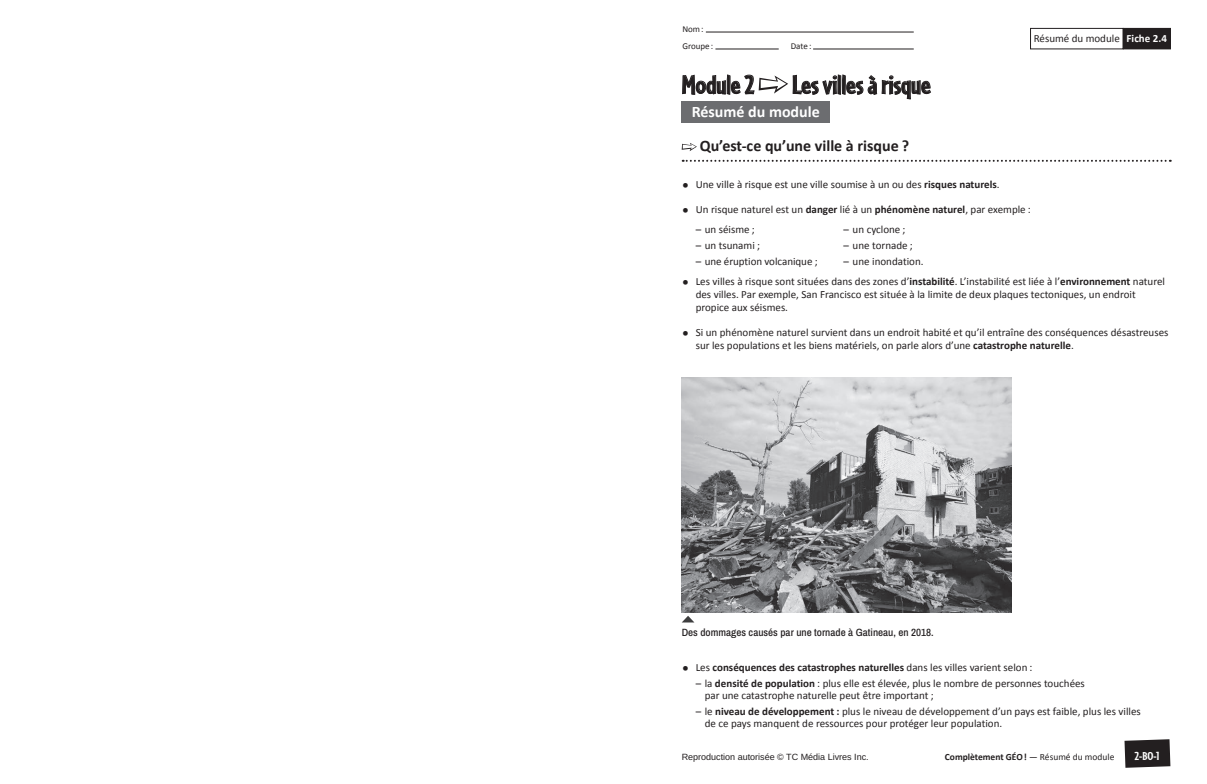
<style>
.page{position:relative;width:1207px;height:784px;background:#fff}
.page>*{position:absolute;margin:0;border:0;box-sizing:border-box;transform-origin:0 0}
.t1{font:700 27px "Cafeteria";color:#231f20}
.t2{font:700 16px "Calibri";color:#231f20}
.t3{font:700 16px "Calibri";color:#fff}
.t4{font:700 12px "Cafeteria";color:#fff;scale:1.1 1}
.t5{font:11px/13px "Calibri";color:#231f20}
.t6{font:700 11px "Calibri";color:#231f20}
.t7{font:700 11px "Calibri";color:#fff}
.t8{font:500 10.5px "Archivo Narrow";color:#231f20;scale:1.05 1}
.t9{font:700 9.5px "Calibri";color:#231f20}
.t10{font:9px "Arimo";color:#231f20}
.t11{font:9px/17px "Calibri";color:#231f20}
.s1{font-size:15px}
.s2{font-weight:700}
.s3{font-weight:400;font-size:15px}
.s4{font-weight:400}
</style>
<div class="page">
<img style="left:682px;top:377px;width:329px;height:235px">
<svg style="left:1124px;top:739px;width:46px;height:28px"></svg>
<div style="left:1030px;top:28px;width:93px;height:21px;border:1px solid #231f20"></div>
<hr style="left:706px;top:32px;width:208px;height:1px;background:#231f20">
<hr style="left:715px;top:49px;width:64px;height:1px;background:#231f20">
<hr style="left:813px;top:49px;width:101px;height:1px;background:#231f20">
<div style="left:1123px;top:28px;width:47px;height:21px;background:#231f20"></div>
<svg style="left:683px;top:160px;width:488px;height:2px"></svg>
<svg style="left:682px;top:143px;width:15px;height:8px"></svg>
<svg style="left:758px;top:75px;width:30px;height:19px"></svg>
<div style="left:682px;top:102px;width:148px;height:21px;background:#6c6d70"></div>
<svg style="left:682px;top:616px;width:12px;height:6px"></svg>
<p class="t11" style="left:682px;top:21px;width:32px">Nom :<br>Groupe :</p>
<p class="t11" style="left:791px;top:37px;width:22px">Date :</p>
<h1 class="t1" style="left:682px;top:68px;width:74px">Module 2</h1>
<h1 class="t1" style="left:792px;top:68px;width:140px">Les villes à risque</h1>
<h2 class="t3" style="left:692px;top:100px;width:130px">Résumé du module</h2>
<p class="t5" style="left:1034px;top:31px;width:88px">Résumé du module</p>
<p class="t7" style="left:1126px;top:30px;width:42px">Fiche 2.4</p>
<h2 class="t2" style="left:700px;top:134px;width:211px">Qu’est-ce qu’une ville à risque ?</h2>
<p class="t5" style="left:682px;top:177px;width:319px"><span class="s1">•</span> Une ville à risque est une ville soumise à un ou des <span class="s2">risques naturels</span>.</p>
<p class="t5" style="left:682px;top:202px;width:351px"><span class="s1">•</span> Un risque naturel est un <span class="s2">danger</span> lié à un <span class="s2">phénomène naturel</span>, par exemple :</p>
<p class="t5" style="left:696px;top:222px;width:61px">– un séisme ;</p>
<p class="t5" style="left:696px;top:238px;width:66px">– un tsunami ;</p>
<p class="t5" style="left:696px;top:254px;width:123px">– une éruption volcanique ;</p>
<p class="t5" style="left:843px;top:222px;width:63px">– un cyclone ;</p>
<p class="t5" style="left:843px;top:238px;width:71px">– une tornade ;</p>
<p class="t5" style="left:843px;top:254px;width:81px">– une inondation.</p>
<p class="t5" style="left:696px;top:275px;width:471px;text-indent:-14px"><span class="s1">•</span> Les villes à risque sont situées dans des zones d’<span class="s2">instabilité</span>. L’instabilité est liée à l’<span class="s2">environnement</span> naturel des villes. Par exemple, San Francisco est située à la limite de deux plaques tectoniques, un endroit propice aux séismes.</p>
<p class="t5" style="left:696px;top:326px;width:474px;text-indent:-14px"><span class="s1">•</span> Si un phénomène naturel survient dans un endroit habité et qu’il entraîne des conséquences désastreuses sur les populations et les biens matériels, on parle alors d’une <span class="s2">catastrophe naturelle</span>.</p>
<p class="t8" style="left:682px;top:624px;width:242px">Des dommages causés par une tornade à Gatineau, en 2018.</p>
<p class="t6" style="left:682px;top:659px;width:352px"><span class="s3">•</span> <span class="s4">Les</span> conséquences des catastrophes naturelles <span class="s4">dans les villes varient selon :</span></p>
<p class="t5" style="left:705px;top:676px;width:382px;line-height:12px;text-indent:-9px">– la <span class="s2">densité de population</span> : plus elle est élevée, plus le nombre de personnes touchées par une catastrophe naturelle peut être important ;</p>
<p class="t5" style="left:705px;top:704px;width:438px;line-height:12px;text-indent:-9px">– le <span class="s2">niveau de développement :</span> plus le niveau de développement d’un pays est faible, plus les villes de ce pays manquent de ressources pour protéger leur population.</p>
<p class="t10" style="left:682px;top:750px;width:189px">Reproduction autorisée © TC Média Livres Inc.</p>
<p class="t9" style="left:945px;top:749px;width:171px">Complètement GÉO! <span class="s4">— Résumé du module</span></p>
<p class="t4" style="left:1134px;top:748px;width:24px">2-BO-1</p>
</div>
